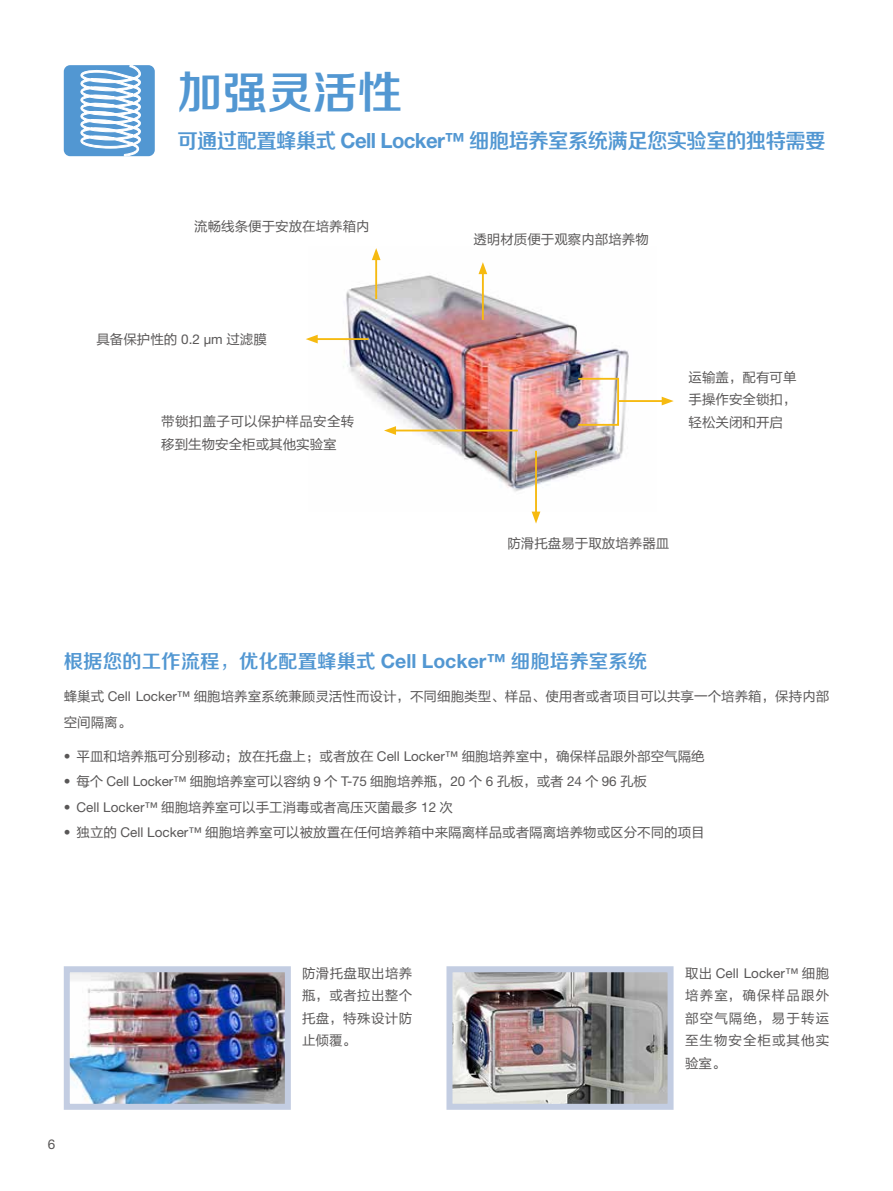
<style>
.page{position:relative;width:893px;height:1191px;background:#fff}
.page>*{position:absolute;margin:0;border:0;box-sizing:border-box;transform-origin:0 0}
.t1{font:45px "FZZZHONGJW GB1 0";color:#5297d2}
.t2{font:21px "FZZZHONGJW GB1 0";letter-spacing:-.03em;color:#5297d2}
.t3{font:19.5px "FZZZHONGJW GB1 0";color:#5297d2}
.t4{font:13.5px/22.5px "FZLTHJW GB1 0";color:#595757;text-align:justify}
.t5{font:13.5px/22.5px "FZLTHJW GB1 0";letter-spacing:.025em;color:#595757}
.t6{font:13.5px "Helvetica Neue LT Std";color:#595757}
.s1{font-family:"Helvetica Neue LT Std";font-weight:700}
.s2{font-family:"Helvetica Neue LT Std"}
.s3{font-family:"FZLTHJW GB1 0"}
</style>
<div class="page">
<img style="left:316px;top:260px;width:313px;height:232px">
<hr style="left:375px;top:257px;width:2px;height:42px;background:#f6ba10">
<svg style="left:372px;top:248px;width:9px;height:12px"></svg>
<hr style="left:393px;top:429px;width:125px;height:2px;background:#f6ba10">
<svg style="left:384px;top:426px;width:12px;height:9px"></svg>
<hr style="left:535px;top:451px;width:2px;height:64px;background:#f6ba10">
<svg style="left:532px;top:511px;width:8px;height:12px"></svg>
<hr style="left:314px;top:338px;width:55px;height:2px;background:#f6ba10">
<svg style="left:306px;top:335px;width:12px;height:8px"></svg>
<hr style="left:482px;top:271px;width:2px;height:49px;background:#f6ba10">
<svg style="left:478px;top:262px;width:9px;height:12px"></svg>
<hr style="left:618px;top:400px;width:47px;height:2px;background:#f6ba10">
<svg style="left:662px;top:397px;width:12px;height:8px"></svg>
<div style="left:577px;top:378px;width:42px;height:48px;border:2px solid #f6ba10"></div>
<div style="left:64px;top:65px;width:91px;height:91px;background:#5297d2;border-radius:6px"></div>
<svg style="left:80px;top:65px;width:61px;height:92px"></svg>
<img style="left:71px;top:973px;width:213px;height:129px">
<div style="left:64px;top:966px;width:227px;height:143px;border:6px solid #c3cde2"></div>
<img style="left:453px;top:973px;width:214px;height:129px">
<div style="left:446px;top:966px;width:228px;height:143px;border:6px solid #c3cde2"></div>
<h1 class="t1" style="left:177px;top:68px;width:226px">加强灵活性</h1>
<h2 class="t2" style="left:177px;top:129px;width:650px">可通过配置蜂巢式 <span class="s1">Cell Locker™</span> 细胞培养室系统满足您实验室的独特需要</h2>
<p class="t4" style="left:194px;top:215px;width:177px">流畅线条便于安放在培养箱内</p>
<p class="t4" style="left:96px;top:328px;width:172px">具备保护性的 <span class="s2">0.2 µm</span> 过滤膜</p>
<p class="t5" style="left:161px;top:411px;width:195px">带锁扣盖子可以保护样品安全转移到生物安全柜或其他实验室</p>
<p class="t4" style="left:473px;top:228px;width:177px">透明材质便于观察内部培养物</p>
<p class="t4" style="left:689px;top:366px;width:109px">运输盖，配有可单手操作安全锁扣，轻松关闭和开启</p>
<p class="t4" style="left:507px;top:532px;width:163px">防滑托盘易于取放培养器皿</p>
<h3 class="t3" style="left:64px;top:650px;width:585px">根据您的工作流程，优化配置蜂巢式 <span class="s1">Cell Locker™</span> 细胞培养室系统</h3>
<p class="t4" style="left:64px;top:684px;width:767px;line-height:25.5px">蜂巢式 <span class="s2">Cell Locker™</span> 细胞培养室系统兼顾灵活性而设计，不同细胞类型、样品、使用者或者项目可以共享一个培养箱，保持内部空间隔离。</p>
<p class="t4" style="left:64px;top:745px;width:642px"><span class="s2">•</span> 平皿和培养瓶可分别移动；放在托盘上；或者放在 <span class="s2">Cell Locker™</span> 细胞培养室中，确保样品跟外部空气隔绝</p>
<p class="t4" style="left:64px;top:770px;width:585px"><span class="s2">•</span> 每个 <span class="s2">Cell Locker™</span> 细胞培养室可以容纳 <span class="s2">9</span> 个 <span class="s2">T-75</span> 细胞培养瓶，<span class="s2">20</span> 个 <span class="s2">6</span> 孔板，或者 <span class="s2">24</span> 个 <span class="s2">96</span> 孔板</p>
<p class="t4" style="left:64px;top:796px;width:391px"><span class="s2">• Cell Locker™</span> 细胞培养室可以手工消毒或者高压灭菌最多 <span class="s2">12</span> 次</p>
<p class="t4" style="left:64px;top:821px;width:642px"><span class="s2">•</span> 独立的 <span class="s2">Cell Locker™</span> 细胞培养室可以被放置在任何培养箱中来隔离样品或者隔离培养物或区分不同的项目</p>
<p class="t6" style="left:48px;top:1136px;width:9px">6</p>
<p class="t4" style="left:302px;top:962px;width:112px">防滑托盘取出培养瓶，或者拉出整个托盘，特殊设计防止倾覆。</p>
<p class="t6" style="left:685px;top:965px;width:146px"><span class="s3">取出</span> Cell Locker™ <span class="s3">细胞</span></p>
<p class="t4" style="left:685px;top:984px;width:146px">培养室，确保样品跟外部空气隔绝，易于转运至生物安全柜或其他实验室。</p>
</div>
